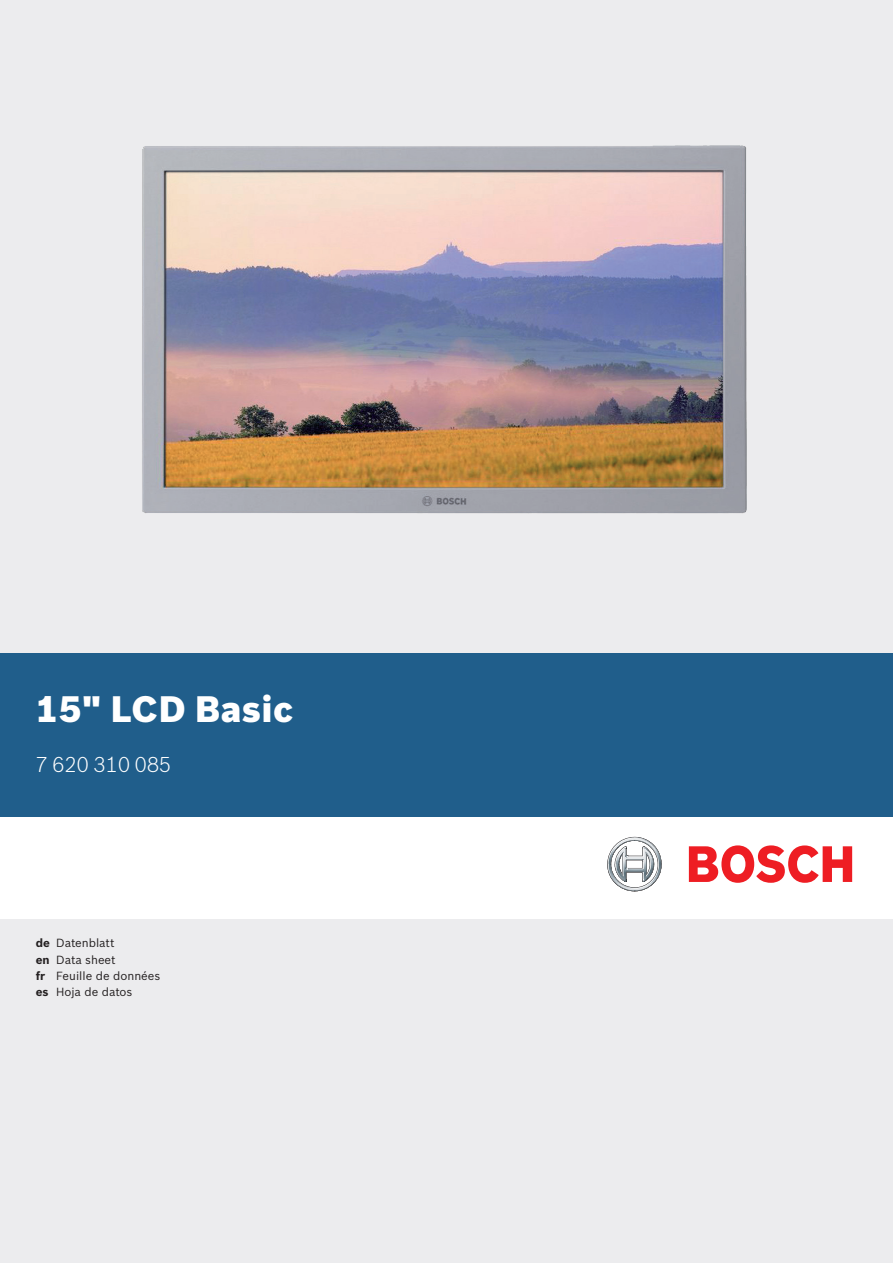
<style>
.page{position:relative;width:893px;height:1263px;background:#ececee}
.page>*{position:absolute;margin:0;border:0;box-sizing:border-box;transform-origin:0 0}
.t1{font:900 36px "Bosch Sans";letter-spacing:.01em;color:#fff}
.t2{font:300 21px "Bosch Sans";letter-spacing:.01em;color:#fff}
.t3{font:11.55px/16.4px "Bosch Sans";color:#231f20}
.s1{font-weight:700}
</style>
<div class="page">
<div style="left:0;top:796px;width:893px;height:122px;background:#fff"></div>
<div style="left:0;top:653px;width:893px;height:163px;background:#205e8b"></div>
<svg style="left:607px;top:837px;width:55px;height:54px"></svg>
<svg style="left:689px;top:845px;width:163px;height:38px"></svg>
<img style="left:142px;top:145px;width:605px;height:369px">
<h1 class="t1" style="left:36px;top:686px;width:259px">15" LCD Basic</h1>
<h2 class="t2" style="left:36px;top:752px;width:137px">7 620 310 085</h2>
<p class="t3" style="left:36px;top:935px;width:126px"><span class="s1">de</span> Datenblatt<br><span class="s1">en</span> Data sheet<br><span class="s1">fr</span> Feuille de données <span class="s1">es</span> Hoja de datos</p>
</div>
